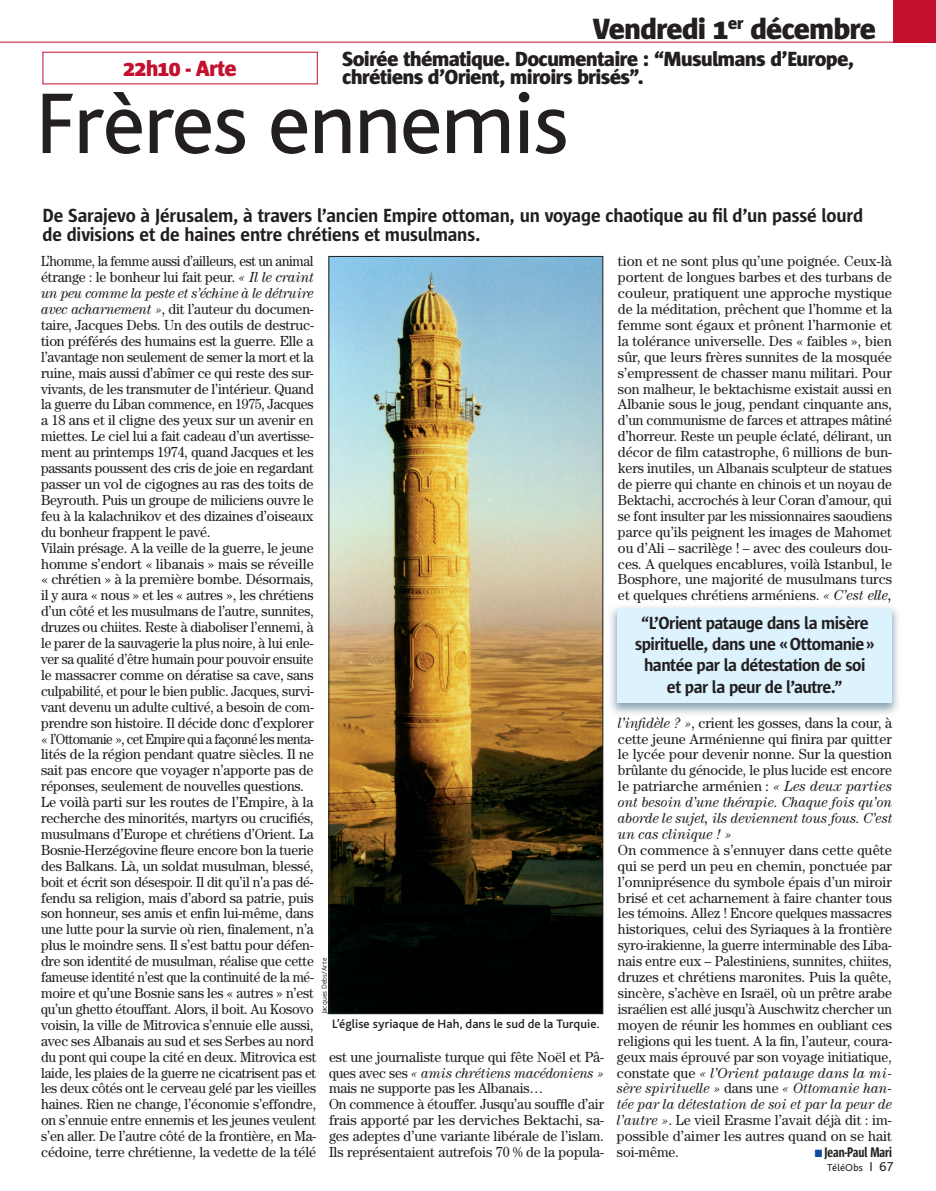
<style>
.page{position:relative;width:936px;height:1191px;background:#fff}
.page>*{position:absolute;margin:0;border:0;box-sizing:border-box;transform-origin:0 0}
.t1{font:90px "Bliss";letter-spacing:-.015em;color:#231f20}
.t2{font:800 30px "Sun Hf 8";letter-spacing:-.005em;color:#231f20}
.t3{font:800 22.5px "Sun Hf 8";letter-spacing:-.005em;color:#c3102e}
.t4{font:800 21px/18.3px "Sun Hf 8";letter-spacing:-.01em;color:#231f20}
.t5{font:700 19.5px/19.5px "Sun Hf 7";letter-spacing:-.01em;color:#231f20}
.t6{font:700 18px/21px "Sun Hf 7";letter-spacing:-.025em;color:#231f20;text-align:center}
.t7{font:14.7px/15.9px "Century";letter-spacing:-.01em;color:#231f20;scale:.92 1}
.t8{font:14.7px/15.9px "Century";letter-spacing:-.01em;color:#231f20;text-align:justify}
.t9{font:14.7px/15.9px "Century";letter-spacing:-.01em;color:#231f20;text-align:justify;scale:.95 1}
.t10{font:14.7px/15.9px "Century";letter-spacing:-.01em;color:#231f20;scale:.96 1}
.t11{font:700 14.25px "Sun Cd Hf C7";color:#231f20;scale:.95 1}
.t12{font:500 12.75px "Bliss";letter-spacing:.01em;color:#231f20}
.t13{font:10.5px "Bliss";letter-spacing:.015em;color:#231f20}
.t14{font:300 7.5px "Bliss";letter-spacing:.02em;color:#231f20}
.s1{font-style:italic}
.s2{color:#0d4da1}
.s3{font-size:13.5px}
</style>
<div class="page">
<hr style="left:0;top:42px;width:893px;height:1px;background:#c3102e">
<img style="left:610px;top:606px;width:288px;height:108px">
<img style="left:619px;top:717px;width:61px;height:1px">
<img style="left:712px;top:717px;width:176px;height:1px">
<div style="left:617px;top:608px;width:274px;height:95px;background:#dcf2fc"></div>
<div style="left:893px;top:0;width:42px;height:43px;background:#c3102e"></div>
<img style="left:330px;top:258px;width:271px;height:754px">
<h3 class="t3" style="left:124px;top:57px;width:114px">22h10 - Arte</h3>
<h2 class="t2" style="left:593px;top:13px;width:284px">Vendredi 1<sup>er</sup> décembre</h2>
<h3 class="t4" style="left:342px;top:50px;width:513px">Soirée thématique. Documentaire : “Musulmans d’Europe, chrétiens d’Orient, miroirs brisés”.</h3>
<h1 class="t1" style="left:35px;top:76px;width:534px">Frères ennemis</h1>
<h3 class="t5" style="left:43px;top:206px;width:822px">De Sarajevo à Jérusalem, à travers l’ancien Empire ottoman, un voyage chaotique au fil d’un passé lourd de divisions et de haines entre chrétiens et musulmans.</h3>
<p class="t7" style="left:41px;top:253px;width:301px">L’homme, la femme aussi d’ailleurs, est un animal étrange : le bonheur lui fait peur. <span class="s1">« Il le craint un peu comme la peste et s’échine à le détruire avec acharnement »</span>, dit l’auteur du documen&shy;taire, Jacques Debs. Un des outils de destruc&shy;tion préférés des humains est la guerre. Elle a l’avantage non seulement de semer la mort et la ruine, mais aussi d’abîmer ce qui reste des sur&shy;vivants, de les transmuter de l’intérieur. Quand la guerre du Liban commence, en 1975, Jacques a 18 ans et il cligne des yeux sur un avenir en miettes. Le ciel lui a fait cadeau d’un avertisse&shy;ment au printemps 1974, quand Jacques et les passants poussent des cris de joie en regardant passer un vol de cigognes au ras des toits de Beyrouth. Puis un groupe de miliciens ouvre le feu à la kalachnikov et des dizaines d’oiseaux du bonheur frappent le pavé.<br>Vilain présage. A la veille de la guerre, le jeune homme s’endort « libanais » mais se réveille « chrétien » à la première bombe. Désormais, il y aura « nous » et les « autres », les chrétiens d’un côté et les musulmans de l’autre, sunnites, druzes ou chiites. Reste à diaboliser l’ennemi, à le parer de la sauvagerie la plus noire, à lui enle&shy;ver sa qualité d’être humain pour pouvoir ensuite le massacrer comme on dératise sa cave, sans culpabilité, et pour le bien public. Jacques, survi&shy;vant devenu un adulte cultivé, a besoin de com&shy;prendre son histoire. Il décide donc d’explorer « l’Ottomanie », cet Empire qui a façonné les menta&shy;lités de la région pendant quatre siècles. Il ne sait pas encore que voyager n’apporte pas de réponses, seulement de nouvelles questions.<br>Le voilà parti sur les routes de l’Empire, à la recherche des minorités, martyrs ou crucifiés, musulmans d’Europe et chrétiens d’Orient. La Bosnie-Herzégovine fleure encore bon la tuerie des Balkans. Là, un soldat musulman, blessé, boit et écrit son désespoir. Il dit qu’il n’a pas dé&shy;fendu sa religion, mais d’abord sa patrie, puis son honneur, ses amis et enfin lui-même, dans une lutte pour la survie où rien, finalement, n’a plus le moindre sens. Il s’est battu pour défen&shy;dre son identité de musulman, réalise que cette fameuse identité n’est que la continuité de la mé&shy;moire et qu’une Bosnie sans les « autres » n’est qu’un ghetto étouffant. Alors, il boit. Au Kosovo voisin, la ville de Mitrovica s’ennuie elle aussi, avec ses Albanais au sud et ses Serbes au nord du pont qui coupe la cité en deux. Mitrovica est laide, les plaies de la guerre ne cicatrisent pas et les deux côtés ont le cerveau gelé par les vieilles haines. Rien ne change, l’économie s’effondre, on s’ennuie entre ennemis et les jeunes veulent s’en aller. De l’autre côté de la frontière, en Ma&shy;cédoine, terre chrétienne, la vedette de la télé</p>
<p class="t14" style="left:320px;top:1014px;width:58px;rotate:-90deg">Jacques Debs/Arte</p>
<p class="t12" style="left:332px;top:1017px;width:269px">L’église syriaque de Hah, dans le sud de la Turquie.</p>
<p class="t10" style="left:329px;top:1048px;width:288px">est une journaliste turque qui fête Noël et Pâ&shy;ques avec ses <span class="s1">« amis chrétiens macédoniens » </span>mais ne supporte pas les Albanais…<br>On commence à étouffer. Jusqu’au souffle d’air frais apporté par les derviches Bektachi, sa&shy;ges adeptes d’une variante libérale de l’islam.<br>Ils représentaient autrefois 70 % de la popula-</p>
<p class="t8" style="left:618px;top:253px;width:276px">tion et ne sont plus qu’une poignée. Ceux-là portent de longues barbes et des turbans de couleur, pratiquent une approche mystique de la méditation, prêchent que l’homme et la femme sont égaux et prônent l’harmonie et la tolérance universelle. Des « faibles », bien sûr, que leurs frères sunnites de la mosquée s’empressent de chasser manu militari. Pour son malheur, le bektachisme existait aussi en Albanie sous le joug, pendant cinquante ans, d’un communisme de farces et attrapes mâtiné d’horreur. Reste un peuple éclaté, délirant, un décor de film catastrophe, 6 millions de bun&shy;kers inutiles, un Albanais sculpteur de statues de pierre qui chante en chinois et un noyau de Bektachi, accrochés à leur Coran d’amour, qui se font insulter par les missionnaires saoudiens parce qu’ils peignent les images de Mahomet ou d’Ali – sacrilège ! – avec des couleurs dou&shy;ces. A quelques encablures, voilà Istanbul, le Bosphore, une majorité de musulmans turcs et quelques chrétiens arméniens. <span class="s1">« C’est elle,</span></p>
<p class="t6" style="left:635px;top:613px;width:241px">“L’Orient patauge dans la misère spirituelle, dans une « Ottomanie » hantée par la détestation de soi et par la peur de l’autre.”</p>
<p class="t9" style="left:618px;top:714px;width:290px"><span class="s1">l’infidèle ? »</span>, crient les gosses, dans la cour, à cette jeune Arménienne qui finira par quitter le lycée pour devenir nonne. Sur la question brûlante du génocide, le plus lucide est encore le patriarche arménien : <span class="s1">« Les deux parties ont besoin d’une thérapie. Chaque fois qu’on aborde le sujet, ils deviennent tous fous. C’est un cas clinique ! »</span></p>
<p class="t8" style="left:617px;top:841px;width:277px">On commence à s’ennuyer dans cette quête qui se perd un peu en chemin, ponctuée par l’omniprésence du symbole épais d’un miroir brisé et cet acharnement à faire chanter tous les témoins. Allez ! Encore quelques massacres historiques, celui des Syriaques à la frontière syro-irakienne, la guerre interminable des Liba&shy;nais entre eux – Palestiniens, sunnites, chiites, druzes et chrétiens maronites. Puis la quête, sincère, s’achève en Israël, où un prêtre arabe israélien est allé jusqu’à Auschwitz chercher un moyen de réunir les hommes en oubliant ces religions qui les tuent. A la fin, l’auteur, coura&shy;geux mais éprouvé par son voyage initiatique, constate que <span class="s1">« l’Orient patauge dans la mi&shy;sère spirituelle »</span> dans une <span class="s1">« Ottomanie han&shy;tée par la détestation de soi et par la peur de l’autre »</span>. Le vieil Erasme l’avait déjà dit : im&shy;possible d’aimer les autres quand on se hait soi-même.</p>
<p class="t11" style="left:815px;top:1144px;width:83px"><span class="s2">■</span> Jean-Paul Mari</p>
<p class="t13" style="left:827px;top:1162px;width:68px">TéléObs <span class="s3">I 67</span></p>
</div>
